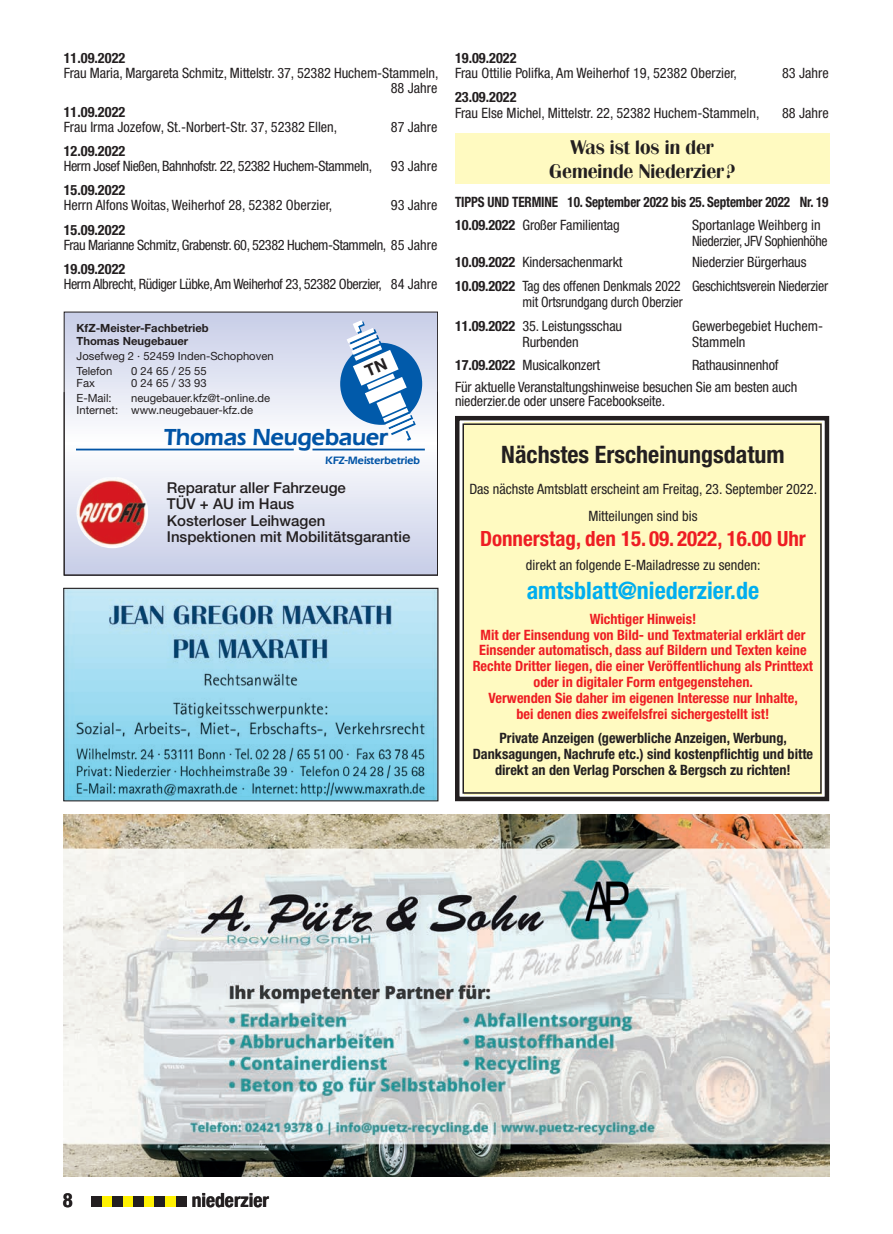
<style>
.page{position:relative;width:893px;height:1234px;background:#fff}
.page>*{position:absolute;margin:0;border:0;box-sizing:border-box;transform-origin:0 0}
.Helvetica_Neue_Fließ{font:700 condensed 24px "Helvetica Neue LT Std";color:#231f20}
.Helvetica_Neue_Fließ-2{font:700 condensed 24px "Helvetica Neue LT Std";color:#00aeef}
.t1{font:22.65px "Era Dem";color:#0154a6}
.Helvetica_Neue_Fließ-3{font:700 condensed 21px "Helvetica Neue LT Std";color:#ee1d23}
.Kleiner_Titelbalken{font:19.5px/23.4px "Britannic BQ";color:#231f20;text-align:center}
.t2{font:700 condensed 19.5px "Helvetica Neue";color:#231f20}
.t3{font:500 15px/16.5px "Helvetica Neue";color:#231f20}
.Helvetica_Neue_Fließ-4{font:condensed 14.25px/16px "Helvetica Neue LT Std";letter-spacing:-.01em;color:#231f20}
.Helvetica_Neue_Fließ-5{font:700 condensed 14.25px/15.8px "Helvetica Neue LT Std";color:#ee1d23;text-align:center}
.Helvetica_Neue_Fließ-6{font:700 condensed 14.25px/15.8px "Helvetica Neue LT Std";color:#231f20;text-align:center}
.Helvetica_Neue_Fließ-7{font:condensed 14.25px "Helvetica Neue LT Std";letter-spacing:-.03em;color:#231f20}
.Helvetica_Neue_Fließ-8{font:condensed 14.25px "Helvetica Neue LT Std";letter-spacing:-.01em;color:#231f20;scale:.95 1}
.Helvetica_Neue_Fließ-9{font:700 condensed 14.25px "Helvetica Neue LT Std";color:#231f20;scale:.92 1}
.t4{font:11.25px/15px "Helvetica Neue";color:#231f20}
.t5{font:700 11.25px/12px "Helvetica Neue";color:#231f20}
.t6{font:10.5px "Era Dem";color:#0154a6}
.s1{font-weight:700}
</style>
<div class="page">
<svg style="left:455px;top:415px;width:375px;height:387px;background:#f3efba"></svg>
<div style="left:462px;top:423px;width:360px;height:370px;border:2px solid #231f20"></div>
<img style="left:64px;top:814px;width:765px;height:362px">
<img style="left:65px;top:589px;width:371px;height:210px">
<div style="left:63px;top:587px;width:375px;height:214px;border:1px solid #231f20"></div>
<svg style="left:66px;top:313px;width:370px;height:260px"></svg>
<div style="left:340px;top:343px;width:82px;height:82px;background:#015aaa;border-radius:50%"></div>
<hr style="left:77px;top:448px;width:217px;height:2px;background:#0154a6">
<hr style="left:312px;top:448px;width:113px;height:2px;background:#0154a6">
<div style="left:64px;top:391px;width:374px;height:184px;border:1px solid #231f20"></div>
<img style="left:77px;top:477px;width:71px;height:71px">
<div style="left:455px;top:133px;width:374px;height:51px;background:#fffac1"></div>
<div style="left:91px;top:1196px;width:95px;height:10px;background:#fff101"></div>
<div style="left:91px;top:1196px;width:11px;height:10px;background:#231f20"></div>
<div style="left:112px;top:1196px;width:11px;height:10px;background:#231f20"></div>
<div style="left:133px;top:1196px;width:11px;height:10px;background:#231f20"></div>
<div style="left:155px;top:1196px;width:10px;height:10px;background:#231f20"></div>
<div style="left:176px;top:1196px;width:11px;height:10px;background:#231f20"></div>
<svg style="left:347px;top:320px;width:69px;height:120px"></svg>
<p class="Helvetica_Neue_Fließ-6" style="left:64px;top:50px;width:63px">11.09.2022</p>
<p class="Helvetica_Neue_Fließ-4" style="left:64px;top:65px;width:376px">Frau Maria, Margareta Schmitz, Mittelstr. 37, 52382 Huchem-Stammeln,</p>
<p class="Helvetica_Neue_Fließ-4" style="left:391px;top:80px;width:48px">88 Jahre</p>
<p class="Helvetica_Neue_Fließ-6" style="left:64px;top:104px;width:63px">11.09.2022</p>
<p class="Helvetica_Neue_Fließ-4" style="left:64px;top:119px;width:275px">Frau Irma Jozefow, St.-Norbert-Str. 37, 52382 Ellen,</p>
<p class="Helvetica_Neue_Fließ-4" style="left:391px;top:119px;width:48px">87 Jahre</p>
<p class="Helvetica_Neue_Fließ-6" style="left:64px;top:143px;width:63px">12.09.2022</p>
<p class="Helvetica_Neue_Fließ-7" style="left:64px;top:158px;width:310px">Herrn Josef Nießen, Bahnhofstr. 22, 52382 Huchem-Stammeln,</p>
<p class="Helvetica_Neue_Fließ-4" style="left:391px;top:158px;width:48px">93 Jahre</p>
<p class="Helvetica_Neue_Fließ-6" style="left:64px;top:182px;width:63px">15.09.2022</p>
<p class="Helvetica_Neue_Fließ-4" style="left:64px;top:197px;width:270px">Herrn Alfons Woitas, Weiherhof 28, 52382 Oberzier,</p>
<p class="Helvetica_Neue_Fließ-4" style="left:391px;top:197px;width:48px">93 Jahre</p>
<p class="Helvetica_Neue_Fließ-6" style="left:64px;top:221px;width:63px">15.09.2022</p>
<p class="Helvetica_Neue_Fließ-7" style="left:64px;top:236px;width:375px">Frau Marianne Schmitz, Grabenstr. 60, 52382 Huchem-Stammeln, 85 Jahre</p>
<p class="Helvetica_Neue_Fließ-6" style="left:64px;top:260px;width:63px">19.09.2022</p>
<p class="Helvetica_Neue_Fließ-7" style="left:64px;top:275px;width:375px">Herrn Albrecht, Rüdiger Lübke, Am Weiherhof 23, 52382 Oberzier, 84 Jahre</p>
<p class="t5" style="left:77px;top:322px;width:134px">KfZ-Meister-Fachbetrieb<br>Thomas Neugebauer</p>
<p class="t4" style="left:77px;top:348px;width:199px">Josefweg 2 · 52459 Inden-Schophoven<br>Telefon</p>
<p class="t4" style="left:131px;top:363px;width:77px">02465/2555</p>
<p class="t4" style="left:77px;top:375px;width:20px">Fax</p>
<p class="t4" style="left:131px;top:375px;width:77px">02465/3393</p>
<p class="t4" style="left:77px;top:390px;width:37px">E-Mail:</p>
<p class="t4" style="left:77px;top:391px;width:195px;line-height:12px;text-indent:55px">neugebauer.kfz@t-online.de<br>Internet: www.neugebauer-kfz.de</p>
<p class="t1" style="left:165px;top:423px;width:225px">Thomas Neugebauer</p>
<p class="t6" style="left:326px;top:454px;width:96px">KFZ-Meisterbetrieb</p>
<p class="t3" style="left:167px;top:479px;width:245px">Reparatur aller Fahrzeuge<br>TÜV + AU im Haus<br>Kosterloser Leihwagen<br>Inspektionen mit Mobilitätsgarantie</p>
<p class="Helvetica_Neue_Fließ-6" style="left:455px;top:50px;width:63px">19.09.2022</p>
<p class="Helvetica_Neue_Fließ-4" style="left:455px;top:65px;width:284px">Frau Ottilie Polifka, Am Weiherhof 19, 52382 Oberzier,</p>
<p class="Helvetica_Neue_Fließ-4" style="left:782px;top:65px;width:48px">83 Jahre</p>
<p class="Helvetica_Neue_Fließ-6" style="left:455px;top:89px;width:63px">23.09.2022</p>
<p class="Helvetica_Neue_Fließ-4" style="left:455px;top:105px;width:306px">Frau Else Michel, Mittelstr. 22, 52382 Huchem-Stammeln,</p>
<p class="Helvetica_Neue_Fließ-4" style="left:782px;top:105px;width:48px">88 Jahre</p>
<p class="Kleiner_Titelbalken" style="left:549px;top:136px;width:187px">Was ist los in der<br>Gemeinde Niederzier ?</p>
<p class="Helvetica_Neue_Fließ-9" style="left:455px;top:193px;width:407px">TIPPS UND TERMINE 10. September 2022 bis 25. September 2022 Nr. 19</p>
<p class="Helvetica_Neue_Fließ-4" style="left:455px;top:217px;width:166px"><span class="s1">10.09.2022</span> Großer Familientag</p>
<p class="Helvetica_Neue_Fließ-4" style="left:692px;top:217px;width:137px">Sportanlage Weihberg in<br>Niederzier, JFV Sophienhöhe</p>
<p class="Helvetica_Neue_Fließ-4" style="left:455px;top:254px;width:169px"><span class="s1">10.09.2022</span> Kindersachenmarkt</p>
<p class="Helvetica_Neue_Fließ-4" style="left:692px;top:254px;width:116px">Niederzier Bürgerhaus</p>
<p class="Helvetica_Neue_Fließ-8" style="left:455px;top:278px;width:394px"><span class="s1">10.09.2022</span> Tag des offenen Denkmals 2022 Geschichtsverein Niederzier</p>
<p class="Helvetica_Neue_Fließ-8" style="left:522px;top:294px;width:170px">mit Ortsrundgang durch Oberzier</p>
<p class="Helvetica_Neue_Fließ-4" style="left:455px;top:317px;width:169px"><span class="s1">11.09.2022</span> 35. Leistungsschau</p>
<p class="Helvetica_Neue_Fließ-4" style="left:692px;top:317px;width:133px">Gewerbegebiet Huchem-</p>
<p class="Helvetica_Neue_Fließ-4" style="left:522px;top:333px;width:58px">Rurbenden</p>
<p class="Helvetica_Neue_Fließ-4" style="left:692px;top:333px;width:55px">Stammeln</p>
<p class="Helvetica_Neue_Fließ-4" style="left:455px;top:357px;width:147px"><span class="s1">17.09.2022</span> Musicalkonzert</p>
<p class="Helvetica_Neue_Fließ-4" style="left:692px;top:357px;width:88px">Rathausinnenhof</p>
<p class="Helvetica_Neue_Fließ-4" style="left:455px;top:379px;width:344px;line-height:14.2px">Für aktuelle Veranstaltungshinweise besuchen Sie am besten auch niederzier.de oder unsere Facebookseite.</p>
<p class="Helvetica_Neue_Fließ" style="left:501px;top:439px;width:285px">Nächstes Erscheinungsdatum</p>
<p class="Helvetica_Neue_Fließ-4" style="left:469px;top:481px;width:349px">Das nächste Amtsblatt erscheint am Freitag, 23. September 2022.</p>
<p class="Helvetica_Neue_Fließ-4" style="left:588px;top:507px;width:111px">Mitteilungen sind bis</p>
<p class="Helvetica_Neue_Fließ-3" style="left:480px;top:525px;width:327px">Donnerstag, den 15. 09. 2022, 16.00 Uhr</p>
<p class="Helvetica_Neue_Fließ-4" style="left:526px;top:557px;width:236px">direkt an folgende E-Mailadresse zu senden:</p>
<p class="Helvetica_Neue_Fließ-2" style="left:527px;top:576px;width:234px">amtsblatt@niederzier.de</p>
<p class="Helvetica_Neue_Fließ-5" style="left:590px;top:610px;width:108px">Wichtiger Hinweis!</p>
<p class="Helvetica_Neue_Fließ-5" style="left:473px;top:626px;width:342px">Mit der Einsendung von Bild- und Textmaterial erklärt der Einsender automatisch, dass auf Bildern und Texten keine Rechte Dritter liegen, die einer Veröffentlichung als Printtext oder in digitaler Form entgegenstehen.</p>
<p class="Helvetica_Neue_Fließ-5" style="left:489px;top:689px;width:311px">Verwenden Sie daher im eigenen Interesse nur Inhalte,</p>
<p class="Helvetica_Neue_Fließ-5" style="left:516px;top:705px;width:254px">bei denen dies zweifelsfrei sichergestellt ist!</p>
<p class="Helvetica_Neue_Fließ-6" style="left:500px;top:730px;width:289px">Private Anzeigen (gewerbliche Anzeigen, Werbung,</p>
<p class="Helvetica_Neue_Fließ-6" style="left:473px;top:745px;width:342px">Danksagungen, Nachrufe etc.) sind kostenpflichtig und bitte direkt an den Verlag Porschen &amp; Bergsch zu richten!</p>
<p class="t2" style="left:63px;top:1183px;width:11px">8</p>
<p class="t2" style="left:192px;top:1183px;width:79px">niederzier</p>
</div>
